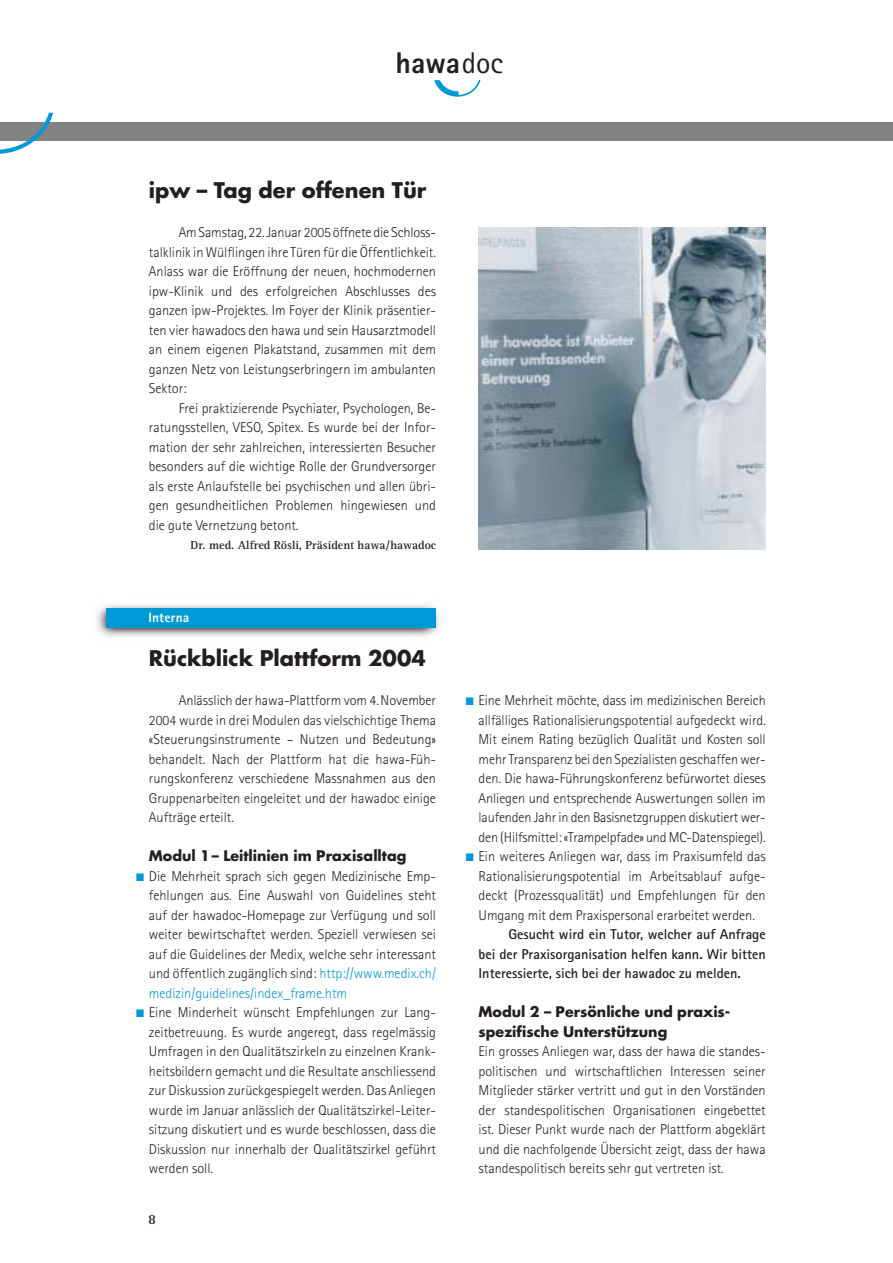
<style>
.page{position:relative;width:893px;height:1263px;background:#fff}
.page>*{position:absolute;margin:0;border:0;box-sizing:border-box;transform-origin:0 0}
.t1{font:800 30px "Rotis Sans Serif";color:#231f1f}
.t2{font:700 21px "Futura";color:#231f1f}
.t3{font:300 14.25px/19.5px "Rotis Sans Serif";color:#231f1f;text-align:justify}
.t4{font:700 14.25px/19.5px "Rotis Sans Serif";color:#231f1f;text-align:justify}
.t5{font:700 14.25px/19.5px "Futura";color:#231f1f}
.t6{font:700 14.25px "Rotis Serif";color:#231f1f}
.t7{font:300 14.1px/19.5px "Rotis Sans Serif";letter-spacing:-.01em;color:#231f1f;text-align:justify}
.t8{font:800 13.5px "Rotis Sans Serif";letter-spacing:.01em;color:#fff}
.t9{font:700 12px "Rotis Serif";color:#231f1f}
.t10{font:10.8px "Zapf Dingbats";color:#0099d8}
.s1{font-weight:400}
.s2{color:#0099d8}
</style>
<div class="page">
<svg style="left:434px;top:80px;width:46px;height:17px"></svg>
<div style="left:0;top:123px;width:892px;height:18px;background:#808284"></div>
<svg style="left:0;top:113px;width:53px;height:41px"></svg>
<img style="left:478px;top:227px;width:287px;height:322px">
<img style="left:96px;top:604px;width:343px;height:33px">
<div style="left:106px;top:608px;width:329px;height:19px;background:#0099d8"></div>
<h1 class="t1" style="left:395px;top:53px;width:109px">hawa<span class="s1">doc</span></h1>
<h2 class="t2" style="left:149px;top:181px;width:279px">ipw – Tag der offenen Tür</h2>
<p class="t3" style="left:149px;top:224px;width:288px;text-indent:30px">Am Samstag, 22. Januar 2005 öffnete die Schloss&shy;talklinik in Wülflingen ihre Türen für die Öffentlichkeit.<br>Anlass war die Eröffnung der neuen, hochmodernen ipw-Klinik und des erfolgreichen Abschlusses des ganzen ipw-Projektes. Im Foyer der Klinik präsentier&shy;ten vier hawadocs den hawa und sein Hausarztmodell an einem eigenen Plakatstand, zusammen mit dem ganzen Netz von Leistungserbringern im ambulanten Sektor:</p>
<p class="t3" style="left:149px;top:400px;width:289px;text-indent:30px">Frei praktizierende Psychiater, Psychologen, Be&shy;ratungsstellen, VESO, Spitex. Es wurde bei der Infor&shy;mation der sehr zahlreichen, interessierten Besucher besonders auf die wichtige Rolle der Grundversorger als erste Anlaufstelle bei psychischen und allen übri&shy;gen gesundheitlichen Problemen hingewiesen und die gute Vernetzung betont.</p>
<p class="t9" style="left:191px;top:541px;width:247px">Dr. med. Alfred Rösli, Präsident hawa/hawadoc</p>
<p class="t8" style="left:148px;top:613px;width:42px">Interna</p>
<h2 class="t2" style="left:149px;top:649px;width:278px">Rückblick Plattform 2004</h2>
<p class="t3" style="left:149px;top:692px;width:289px;text-indent:30px">Anlässlich der hawa-Plattform vom 4.November 2004 wurde in drei Modulen das vielschichtige Thema «Steuerungsinstrumente – Nutzen und Bedeutung» behandelt. Nach der Plattform hat die hawa-Füh&shy;rungskonferenz verschiedene Massnahmen aus den Gruppenarbeiten eingeleitet und der hawadoc einige Aufträge erteilt.</p>
<p class="t5" style="left:149px;top:848px;width:259px">Modul 1 – Leitlinien im Praxisalltag</p>
<p class="t3" style="left:149px;top:868px;width:289px">Die Mehrheit sprach sich gegen Medizinische Emp&shy;fehlungen aus. Eine Auswahl von Guidelines steht auf der hawadoc-Homepage zur Verfügung und soll weiter bewirtschaftet werden. Speziell verwiesen sei auf die Guidelines der Medix, welche sehr interessant und öffentlich zugänglich sind: <span class="s2">http://www.medix.ch/ medizin/guidelines/index_frame.htm</span></p>
<p class="t3" style="left:149px;top:1004px;width:289px">Eine Minderheit wünscht Empfehlungen zur Lang&shy;zeitbetreuung. Es wurde angeregt, dass regelmässig Umfragen in den Qualitätszirkeln zu einzelnen Krank&shy;heitsbildern gemacht und die Resultate anschliessend zur Diskussion zurückgespiegelt werden. Das Anliegen wurde im Januar anlässlich der Qualitätszirkel-Leiter&shy;sitzung diskutiert und es wurde beschlossen, dass die Diskussion nur innerhalb der Qualitätszirkel geführt werden soll.</p>
<p class="t10" style="left:136px;top:872px;width:10px">■</p>
<p class="t10" style="left:136px;top:1008px;width:10px">■</p>
<p class="t6" style="left:148px;top:1214px;width:9px">8</p>
<p class="t7" style="left:478px;top:692px;width:289px">Eine Mehrheit möchte, dass im medizinischen Bereich allfälliges Rationalisierungspotential aufgedeckt wird.<br>Mit einem Rating bezüglich Qualität und Kosten soll mehr Transparenz bei den Spezialisten geschaffen wer&shy;den. Die hawa-Führungskonferenz befürwortet dieses Anliegen und entsprechende Auswertungen sollen im laufenden Jahr in den Basisnetzgruppen diskutiert wer&shy;den (Hilfsmittel: «Trampelpfade» und MC-Datenspiegel).</p>
<p class="t3" style="left:478px;top:848px;width:289px">Ein weiteres Anliegen war, dass im Praxisumfeld das Rationalisierungspotential im Arbeitsablauf aufge&shy;deckt (Prozessqualität) und Empfehlungen für den Umgang mit dem Praxispersonal erarbeitet werden.</p>
<p class="t4" style="left:478px;top:926px;width:289px;text-indent:30px">Gesucht wird ein Tutor, welcher auf Anfrage bei der Praxisorganisation helfen kann. Wir bitten Interessierte, sich bei der hawadoc zu melden.</p>
<p class="t5" style="left:478px;top:1004px;width:253px">Modul 2 – Persönliche und praxis&shy;spezifische Unterstützung</p>
<p class="t3" style="left:478px;top:1043px;width:289px">Ein grosses Anliegen war, dass der hawa die standes&shy;politischen und wirtschaftlichen Interessen seiner Mitglieder stärker vertritt und gut in den Vorständen der standespolitischen Organisationen eingebettet ist. Dieser Punkt wurde nach der Plattform abgeklärt und die nachfolgende Übersicht zeigt, dass der hawa standespolitisch bereits sehr gut vertreten ist.</p>
<p class="t10" style="left:466px;top:696px;width:10px">■</p>
<p class="t10" style="left:466px;top:852px;width:10px">■</p>
</div>
